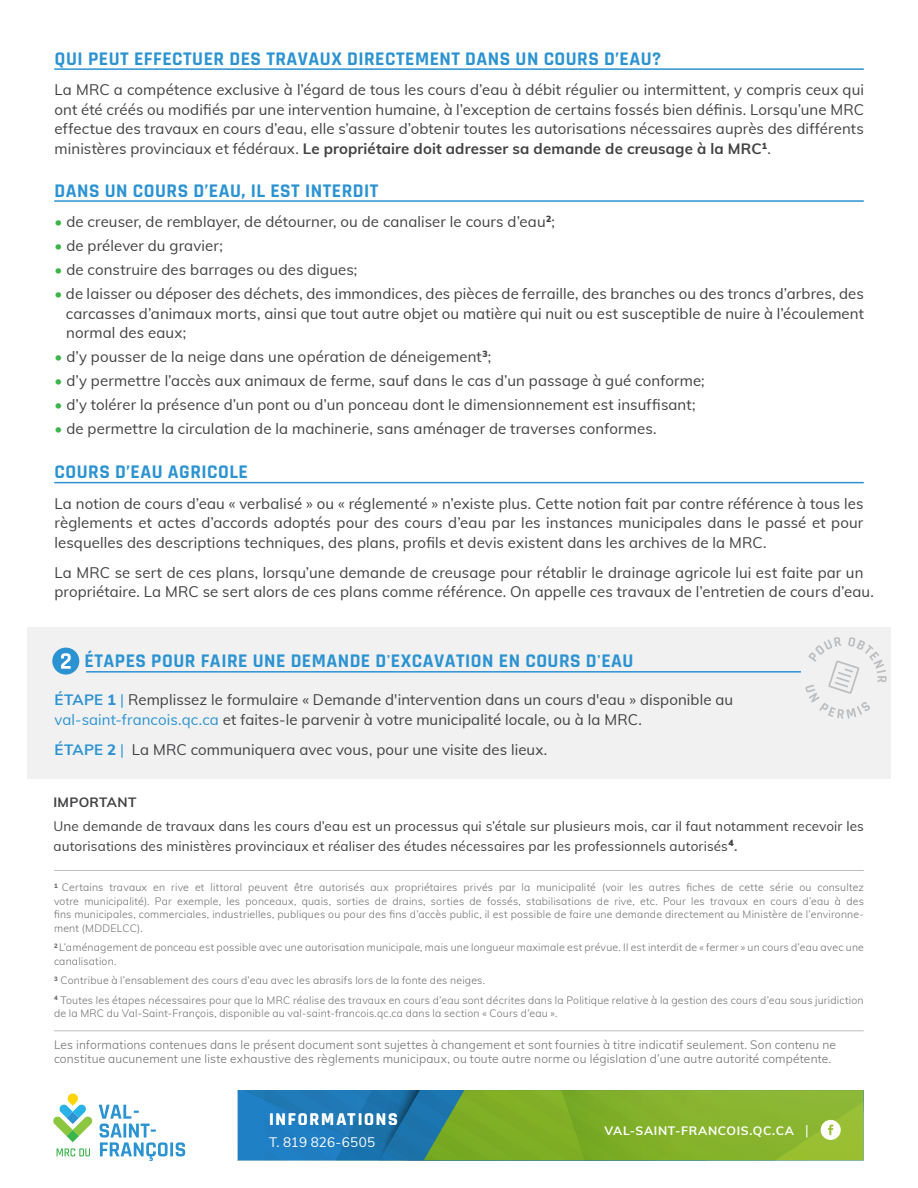
<style>
.page{position:relative;width:918px;height:1188px;background:#fff}
.page>*{position:absolute;margin:0;border:0;box-sizing:border-box;transform-origin:0 0}
.t1{font:700 19.5px "Rajdhani";letter-spacing:.025em;color:#2b93d1}
.t2{font:700 18px "Rajdhani";letter-spacing:.095em;color:#fff}
.t3{font:15px/19.5px "Muli";letter-spacing:.005em;color:#414042;text-align:justify}
.t4{font:13.5px/19.5px "Muli";letter-spacing:.01em;color:#414042}
.t5{font:13.5px "Muli";letter-spacing:.015em;color:#fff}
.t6{font:700 13.5px "Muli";letter-spacing:.02em;color:#414042}
.t7{font:700 12.15px "Muli";letter-spacing:.05em;color:#fff}
.t8{font:300 12px/13.5px "Muli";letter-spacing:.015em;color:#6d6e71}
.t9{font:300 10.5px/13.5px "Muli";letter-spacing:.02em;color:#6d6e71}
.s1{font-weight:700}
.s2{color:#39b54a}
.s3{font-weight:700;color:#2b93d1}
.s4{font-weight:800;color:#2b93d1}
.s5{color:#2b93d1}
.s6{font-size:15px}
.s7{font-weight:400;font-size:13.95px}
</style>
<div class="page">
<hr style="left:54px;top:68px;width:810px;height:2px;background:#2b93d1">
<hr style="left:54px;top:200px;width:810px;height:2px;background:#2b93d1">
<hr style="left:54px;top:482px;width:810px;height:1px;background:#2b93d1">
<svg style="left:57px;top:1148px;width:33px;height:8px"></svg>
<svg style="left:99px;top:1105px;width:69px;height:56px"></svg>
<hr style="left:170px;top:1142px;width:3px;height:14px;background:#2b93d1">
<svg style="left:176px;top:1142px;width:9px;height:14px"></svg>
<svg style="left:53px;top:1093px;width:40px;height:49px"></svg>
<svg style="left:238px;top:1090px;width:626px;height:70px;background:#639e59"></svg>
<div style="left:27px;top:628px;width:864px;height:151px;background:#f1f1f2"></div>
<hr style="left:86px;top:671px;width:715px;height:2px;background:#2b93d1">
<div style="left:52px;top:648px;width:27px;height:27px;background:#2b93d1;border-radius:50%"></div>
<svg style="left:61px;top:653px;width:10px;height:16px"></svg>
<svg style="left:805px;top:637px;width:82px;height:82px"></svg>
<hr style="left:54px;top:870px;width:810px;height:1px;background:#bcbec0">
<hr style="left:54px;top:1030px;width:810px;height:1px;background:#bcbec0">
<h1 class="t1" style="left:55px;top:46px;width:608px">QUI PEUT EFFECTUER DES TRAVAUX DIRECTEMENT DANS UN COURS D’EAU?</h1>
<p class="t3" style="left:55px;top:79px;width:811px">La MRC a compétence exclusive à l’égard de tous les cours d’eau à débit régulier ou intermittent, y compris ceux qui ont été créés ou modifiés par une intervention humaine, à l’exception de certains fossés bien définis. Lorsqu’une MRC effectue des travaux en cours d’eau, elle s’assure d’obtenir toutes les autorisations nécessaires auprès des différents ministères provinciaux et fédéraux. <span class="s1">Le propriétaire doit adresser sa demande de creusage à la MRC</span><sup>1</sup>.</p>
<h1 class="t1" style="left:55px;top:178px;width:325px">DANS UN COURS D’EAU, IL EST INTERDIT</h1>
<p class="t3" style="left:55px;top:211px;width:502px"><span class="s2">•</span> de creuser, de remblayer, de détourner, ou de canaliser le cours d’eau<sup>2</sup>;</p>
<p class="t3" style="left:55px;top:235px;width:170px"><span class="s2">•</span> de prélever du gravier;</p>
<p class="t3" style="left:55px;top:259px;width:304px"><span class="s2">•</span> de construire des barrages ou des digues;</p>
<p class="t3" style="left:66px;top:283px;width:800px;text-indent:-11px"><span class="s2">•</span> de laisser ou déposer des déchets, des immondices, des pièces de ferraille, des branches ou des troncs d’arbres, des carcasses d’animaux morts, ainsi que tout autre objet ou matière qui nuit ou est susceptible de nuire à l’écoulement normal des eaux;</p>
<p class="t3" style="left:55px;top:346px;width:438px"><span class="s2">•</span> d’y pousser de la neige dans une opération de déneigement<sup>3</sup>;</p>
<p class="t3" style="left:55px;top:370px;width:652px"><span class="s2">•</span> d’y permettre l’accès aux animaux de ferme, sauf dans le cas d’un passage à gué conforme;</p>
<p class="t3" style="left:55px;top:394px;width:642px"><span class="s2">•</span> d’y tolérer la présence d’un pont ou d’un ponceau dont le dimensionnement est insuffisant;</p>
<p class="t3" style="left:55px;top:418px;width:604px"><span class="s2">•</span> de permettre la circulation de la machinerie, sans aménager de traverses conformes.</p>
<h1 class="t1" style="left:55px;top:460px;width:195px">COURS D’EAU AGRICOLE</h1>
<p class="t3" style="left:55px;top:493px;width:810px">La notion de cours d’eau « verbalisé » ou « réglementé » n’existe plus. Cette notion fait par contre référence à tous les règlements et actes d’accords adoptés pour des cours d’eau par les instances municipales dans le passé et pour lesquelles des descriptions techniques, des plans, profils et devis existent dans les archives de la MRC.</p>
<p class="t3" style="left:55px;top:562px;width:821px">La MRC se sert de ces plans, lorsqu’une demande de creusage pour rétablir le drainage agricole lui est faite par un propriétaire. La MRC se sert alors de ces plans comme référence. On appelle ces travaux de l’entretien de cours d’eau.</p>
<h1 class="t1" style="left:85px;top:649px;width:550px">ÉTAPES POUR FAIRE UNE DEMANDE D'EXCAVATION EN COURS D'EAU</h1>
<p class="t3" style="left:55px;top:690px;width:680px"><span class="s3">ÉTAPE</span> <span class="s4">1</span> <span class="s5">|</span> Remplissez le formulaire « Demande d'intervention dans un cours d'eau » disponible au <span class="s5">val-saint-francois.qc.ca</span> et faites-le parvenir à votre municipalité locale, ou à la MRC.</p>
<p class="t3" style="left:55px;top:739px;width:494px"><span class="s3">ÉTAPE</span> <span class="s4">2</span> <span class="s5">|</span> La MRC communiquera avec vous, pour une visite des lieux.</p>
<p class="t6" style="left:54px;top:792px;width:84px">IMPORTANT</p>
<p class="t4" style="left:54px;top:816px;width:812px">Une demande de travaux dans les cours d’eau est un processus qui s’étale sur plusieurs mois, car il faut notamment recevoir les autorisations des ministères provinciaux et réaliser des études nécessaires par les professionnels autorisés<sup>4</sup><span class="s6">.</span></p>
<p class="t9" style="left:54px;top:880px;width:812px;text-align:justify"><sup>1</sup> Certains travaux en rive et littoral peuvent être autorisés aux propriétaires privés par la municipalité (voir les autres fiches de cette série ou consultez votre municipalité). Par exemple, les ponceaux, quais, sorties de drains, sorties de fossés, stabilisations de rive, etc. Pour les travaux en cours d’eau à des fins municipales, commerciales, industrielles, publiques ou pour des fins d’accès public, il est possible de faire une demande directement au Ministère de l’environne&shy;ment (MDDELCC).</p>
<p class="t9" style="left:54px;top:940px;width:811px"><sup>2</sup> L’aménagement de ponceau est possible avec une autorisation municipale, mais une longueur maximale est prévue. Il est interdit de « fermer » un cours d’eau avec une canalisation.</p>
<p class="t9" style="left:54px;top:970px;width:811px;line-height:19.5px"><sup>3</sup> Contribue à l’ensablement des cours d’eau avec les abrasifs lors de la fonte des neiges.<br><sup>4</sup> Toutes les étapes nécessaires pour que la MRC réalise des travaux en cours d’eau sont décrites dans la Politique relative à la gestion des cours d’eau sous juridiction</p>
<p class="t9" style="left:54px;top:1006px;width:505px">de la MRC du Val-Saint-François, disponible au val-saint-francois.qc.ca dans la section « Cours d’eau ».</p>
<p class="t8" style="left:54px;top:1037px;width:784px">Les informations contenues dans le présent document sont sujettes à changement et sont fournies à titre indicatif seulement. Son contenu ne constitue aucunement une liste exhaustive des règlements municipaux, ou toute autre norme ou législation d’une autre autorité compétente.</p>
<p class="t2" style="left:269px;top:1108px;width:130px">INFORMATIONS</p>
<p class="t5" style="left:269px;top:1132px;width:108px">T. 819 826-6505</p>
<p class="t7" style="left:605px;top:1122px;width:206px">VAL-SAINT-FRANCOIS.QC.CA <span class="s7">|</span></p>
</div>
